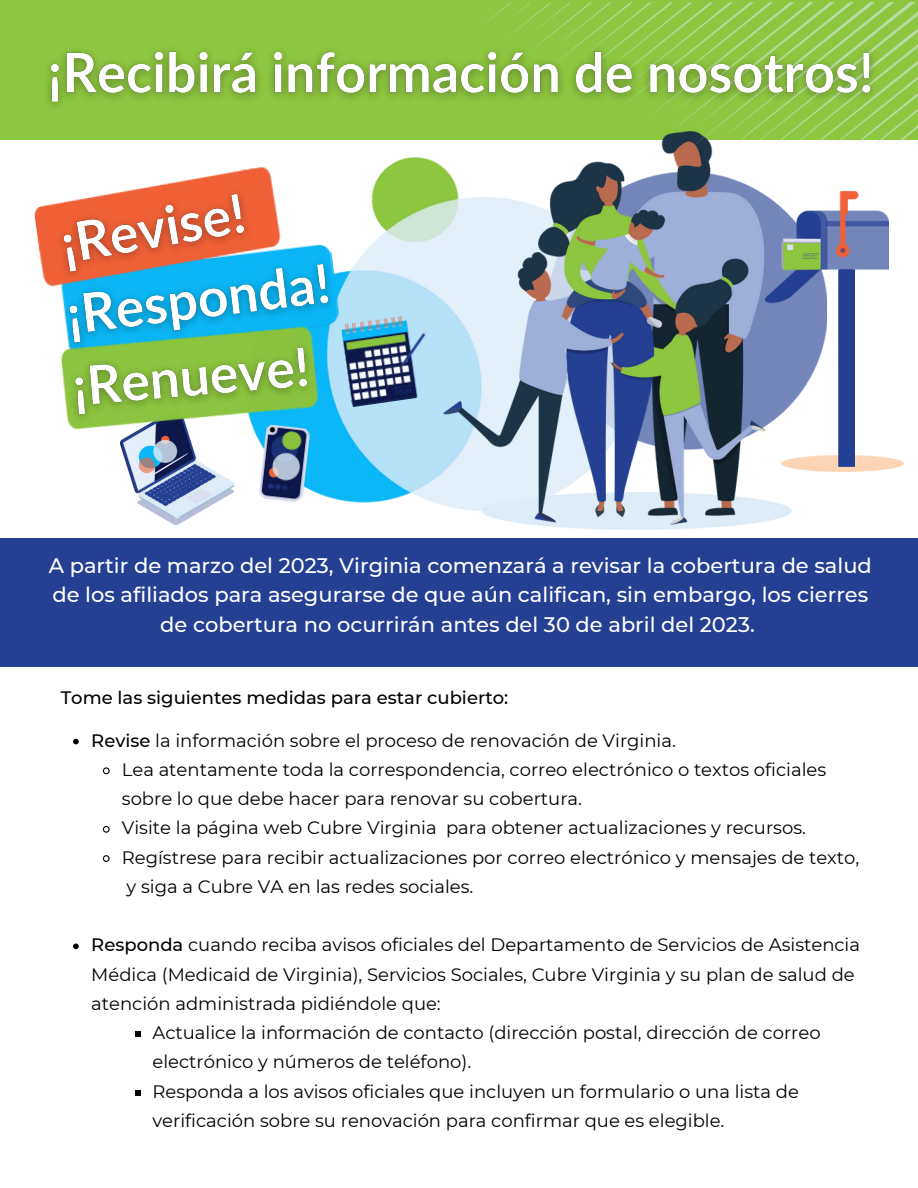
<style>
.page{position:relative;width:918px;height:1188px;background:#fff}
.page>*{position:absolute;margin:0;border:0;box-sizing:border-box;transform-origin:0 0}
.t1{font:500 21px/29.2px "Montserrat";color:#fff;text-align:center}
.t2{font:18px/29.2px "Montserrat";color:#000}
.t3{font:500 18px "Montserrat";color:#000}
.s1{font-weight:500}
</style>
<div class="page">
<div style="left:0;top:538px;width:918px;height:128px;background:#244092"></div>
<div style="left:0;top:0;width:918px;height:139px;background:#8dc63f"></div>
<img style="left:528px;top:511px;width:264px;height:18px">
<img style="left:826px;top:456px;width:78px;height:16px">
<img style="left:257px;top:158px;width:569px;height:353px">
<img style="left:444px;top:132px;width:321px;height:392px">
<img style="left:482px;top:2px;width:436px;height:143px">
<img style="left:766px;top:192px;width:122px;height:120px">
<div style="left:838px;top:270px;width:17px;height:197px;background:#244092"></div>
<img style="left:259px;top:438px;width:51px;height:65px">
<img style="left:350px;top:313px;width:87px;height:94px">
<img style="left:121px;top:438px;width:113px;height:86px">
<svg style="left:73px;top:739px;width:6px;height:5px"></svg>
<svg style="left:102px;top:767px;width:8px;height:8px"></svg>
<svg style="left:102px;top:826px;width:8px;height:7px"></svg>
<svg style="left:102px;top:855px;width:8px;height:7px"></svg>
<svg style="left:73px;top:944px;width:6px;height:5px"></svg>
<svg style="left:135px;top:1031px;width:6px;height:6px"></svg>
<svg style="left:135px;top:1090px;width:6px;height:5px"></svg>
<img style="left:33px;top:27px;width:855px;height:93px">
<img style="left:34px;top:160px;width:316px;height:278px">
<img style="left:40px;top:166px;width:227px;height:128px">
<img style="left:48px;top:237px;width:302px;height:127px">
<img style="left:55px;top:320px;width:273px;height:115px">
<p class="t1" style="left:49px;top:551px;width:825px">A partir de marzo del 2023, Virginia comenzará a revisar la cobertura de salud de los afiliados para asegurarse de que aún califican, sin embargo, los cierres de cobertura no ocurrirán antes del 30 de abril del 2023.</p>
<p class="t3" style="left:61px;top:687px;width:449px">Tome las siguientes medidas para estar cubierto:</p>
<p class="t2" style="left:122px;top:726px;width:739px;text-indent:-31px"><span class="s1">Revise</span> la información sobre el proceso de renovación de Virginia.<br>Lea atentamente toda la correspondencia, correo electrónico o textos oficiales sobre lo que debe hacer para renovar su cobertura.<br>Visite la página web Cubre Virginia para obtener actualizaciones y recursos.<br>Regístrese para recibir actualizaciones por correo electrónico y mensajes de texto, y siga a Cubre VA en las redes sociales.</p>
<p class="t2" style="left:91px;top:930px;width:770px"><span class="s1">Responda</span> cuando reciba avisos oficiales del Departamento de Servicios de Asistencia</p>
<p class="t2" style="left:91px;top:960px;width:765px">Médica (Medicaid de Virginia), Servicios Sociales, Cubre Virginia y su plan de salud de</p>
<p class="t2" style="left:91px;top:989px;width:351px">atención administrada pidiéndole que:</p>
<p class="t2" style="left:153px;top:1018px;width:670px">Actualice la información de contacto (dirección postal, dirección de correo</p>
<p class="t2" style="left:153px;top:1047px;width:320px">electrónico y números de teléfono).</p>
<p class="t2" style="left:153px;top:1077px;width:648px">Responda a los avisos oficiales que incluyen un formulario o una lista de</p>
<p class="t2" style="left:153px;top:1106px;width:573px">verificación sobre su renovación para confirmar que es elegible.</p>
</div>
